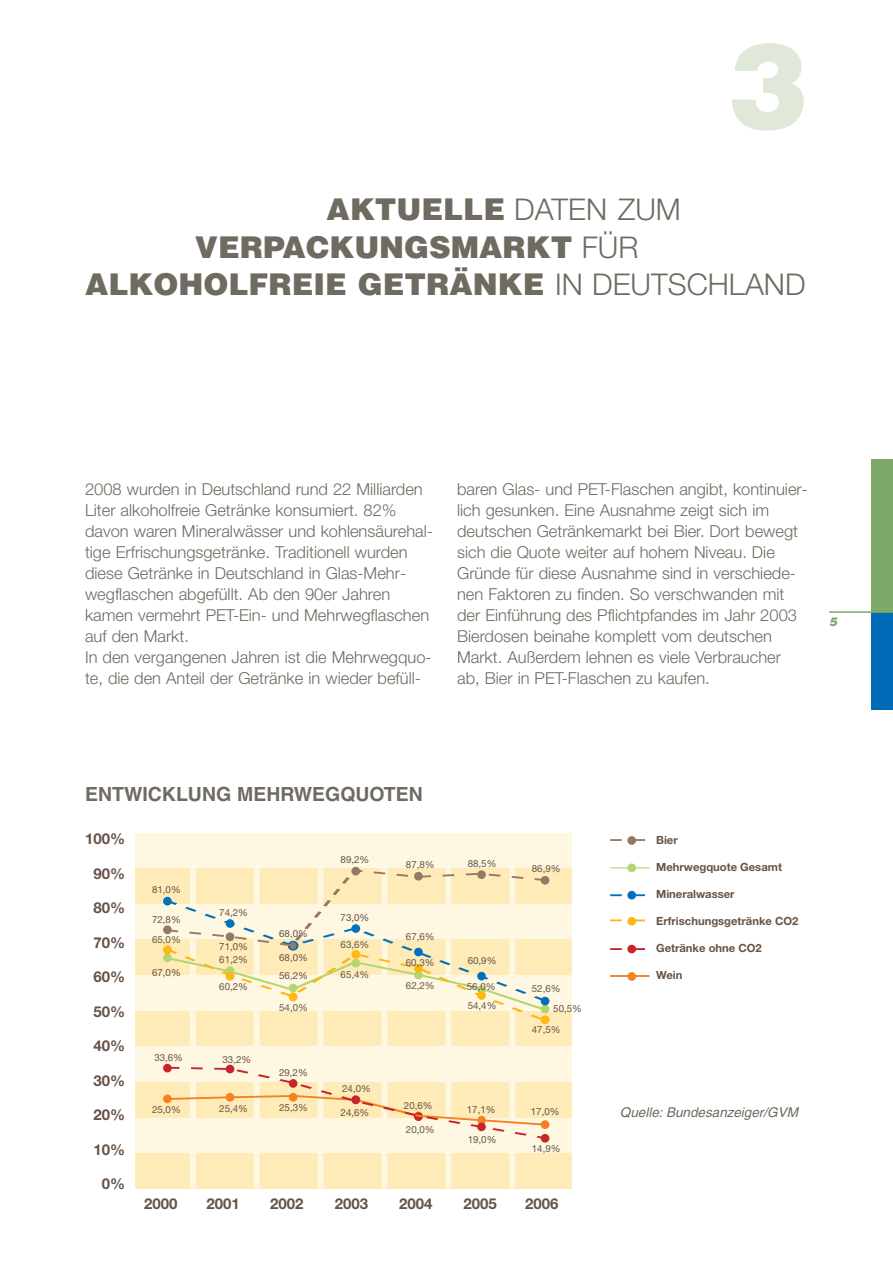
<style>
.page{position:relative;width:893px;height:1263px;background:#fff}
.page>*{position:absolute;margin:0;border:0;box-sizing:border-box;transform-origin:0 0}
.t1{font:900 120px "Helvetica";color:#e0e9d9}
.t2{font:900 30px "Helvetica";color:#6f6b61}
.t3{font:700 19.5px "Helvetica";color:#6f6b61}
.t4{font:300 16.5px/21px "Helvetica Neue";color:#6f6b61}
.t5{font:700 15px "Helvetica Neue";color:#675346}
.t6{font:italic 13.5px "Helvetica";color:#6f6b61}
.t7{font:italic 900 12px "Helvetica";color:#7da869}
.t8{font:700 11.25px "Helvetica Neue";color:#675346}
.t9{font:9.75px "Helvetica Neue";color:#675346}
.s1{font-family:"Helvetica Neue";font-weight:300}
</style>
<div class="page">
<div style="left:872px;top:459px;width:21px;height:153px;background:#7da869"></div>
<div style="left:872px;top:612px;width:21px;height:98px;background:#006cb7"></div>
<hr style="left:829px;top:611px;width:64px;height:2px;background:#7da869">
<div style="left:135px;top:833px;width:437px;height:35px;background:#fef7e1"></div>
<div style="left:135px;top:868px;width:437px;height:36px;background:#feebb7"></div>
<div style="left:135px;top:904px;width:437px;height:35px;background:#fef7e1"></div>
<div style="left:135px;top:940px;width:437px;height:35px;background:#feebb7"></div>
<div style="left:135px;top:975px;width:437px;height:35px;background:#fef7e1"></div>
<div style="left:135px;top:1011px;width:437px;height:35px;background:#feebb7"></div>
<div style="left:135px;top:1047px;width:437px;height:35px;background:#fef7e1"></div>
<div style="left:135px;top:1082px;width:437px;height:35px;background:#feebb7"></div>
<div style="left:135px;top:1118px;width:437px;height:35px;background:#fef7e1"></div>
<div style="left:135px;top:1153px;width:437px;height:36px;background:#feebb7"></div>
<hr style="left:191px;top:833px;width:4px;height:355px;background:#fef7e1">
<hr style="left:255px;top:833px;width:4px;height:355px;background:#fef7e1">
<div style="left:318px;top:833px;width:5px;height:355px;background:#fef7e1"></div>
<div style="left:382px;top:833px;width:5px;height:355px;background:#fef7e1"></div>
<hr style="left:446px;top:833px;width:4px;height:355px;background:#fef7e1">
<hr style="left:510px;top:833px;width:4px;height:355px;background:#fef7e1">
<div style="left:627px;top:836px;width:9px;height:9px;background:#947966;border-radius:50%"></div>
<div style="left:627px;top:863px;width:9px;height:9px;background:#b4d56f;border-radius:50%"></div>
<div style="left:627px;top:891px;width:9px;height:8px;background:#0072bc;border-radius:50%"></div>
<div style="left:627px;top:917px;width:9px;height:8px;background:#fcb814;border-radius:50%"></div>
<div style="left:627px;top:945px;width:9px;height:8px;background:#c8242b;border-radius:50%"></div>
<div style="left:627px;top:972px;width:9px;height:9px;background:#f58220;border-radius:50%"></div>
<svg style="left:163px;top:1064px;width:9px;height:8px"></svg>
<div style="left:226px;top:1065px;width:8px;height:8px;background:#c8242b;border-radius:50%"></div>
<svg style="left:541px;top:1134px;width:8px;height:9px"></svg>
<svg style="left:162px;top:1066px;width:387px;height:74px"></svg>
<div style="left:351px;top:1095px;width:9px;height:9px;background:#c8242b;border-radius:50%"></div>
<svg style="left:161px;top:868px;width:389px;height:155px"></svg>
<svg style="left:610px;top:839px;width:35px;height:2px"></svg>
<hr style="left:610px;top:867px;width:40px;height:1px;background:#b4d56f">
<svg style="left:610px;top:894px;width:35px;height:2px"></svg>
<svg style="left:610px;top:919px;width:35px;height:3px"></svg>
<svg style="left:610px;top:948px;width:35px;height:2px"></svg>
<hr style="left:610px;top:975px;width:40px;height:2px;background:#f58220">
<h1 class="t1" style="left:728px;top:17px;width:82px">3</h1>
<h2 class="t2" style="left:327px;top:192px;width:356px">AKTUELLE <span class="s1">DATEN ZUM</span></h2>
<h2 class="t2" style="left:195px;top:230px;width:445px">VERPACKUNGSMARKT <span class="s1">FÜR</span></h2>
<h2 class="t2" style="left:85px;top:267px;width:722px">ALKOHOLFREIE GETRÄNKE <span class="s1">IN DEUTSCHLAND</span></h2>
<p class="t4" style="left:85px;top:478px;width:349px">2008 wurden in Deutschland rund 22 Milliarden Liter alkoholfreie Getränke konsumiert. 82% davon waren Mineralwässer und kohlensäurehal&shy;tige Erfrischungsgetränke. Traditionell wurden diese Getränke in Deutschland in Glas-Mehr&shy;wegflaschen abgefüllt. Ab den 90er Jahren kamen vermehrt PET-Ein- und Mehrwegflaschen auf den Markt.<br>In den vergangenen Jahren ist die Mehrwegquo&shy;te, die den Anteil der Getränke in wieder befüll-</p>
<p class="t4" style="left:457px;top:478px;width:352px">baren Glas- und PET-Flaschen angibt, kontinuier&shy;lich gesunken. Eine Ausnahme zeigt sich im deutschen Getränkemarkt bei Bier. Dort bewegt sich die Quote weiter auf hohem Niveau. Die Gründe für diese Ausnahme sind in verschiede&shy;nen Faktoren zu finden. So verschwanden mit der Einführung des Pflichtpfandes im Jahr 2003<br>Bierdosen beinahe komplett vom deutschen Markt. Außerdem lehnen es viele Verbraucher<br>ab, Bier in PET-Flaschen zu kaufen.</p>
<p class="t7" style="left:829px;top:615px;width:10px">5</p>
<p class="t3" style="left:85px;top:787px;width:339px">ENTWICKLUNG MEHRWEGQUOTEN</p>
<p class="t5" style="left:85px;top:833px;width:42px">100%</p>
<p class="t5" style="left:93px;top:868px;width:33px">90%</p>
<p class="t5" style="left:93px;top:902px;width:33px">80%</p>
<p class="t5" style="left:93px;top:937px;width:33px">70%</p>
<p class="t5" style="left:93px;top:971px;width:33px">60%</p>
<p class="t5" style="left:93px;top:1006px;width:33px">50%</p>
<p class="t5" style="left:93px;top:1040px;width:33px">40%</p>
<p class="t5" style="left:93px;top:1075px;width:33px">30%</p>
<p class="t5" style="left:93px;top:1109px;width:33px">20%</p>
<p class="t5" style="left:93px;top:1144px;width:33px">10%</p>
<p class="t5" style="left:102px;top:1178px;width:25px">0%</p>
<p class="t9" style="left:157px;top:886px;width:25px">1,0%</p>
<p class="t9" style="left:157px;top:916px;width:25px">2,8%</p>
<p class="t9" style="left:157px;top:936px;width:25px">5,0%</p>
<p class="t9" style="left:157px;top:969px;width:25px">7,0%</p>
<p class="t9" style="left:225px;top:909px;width:25px">4,2%</p>
<p class="t9" style="left:225px;top:943px;width:25px">1,0%</p>
<p class="t9" style="left:225px;top:955px;width:25px">1,2%</p>
<p class="t9" style="left:225px;top:983px;width:25px">0,2%</p>
<p class="t9" style="left:154px;top:1054px;width:30px">33,6%</p>
<p class="t9" style="left:223px;top:1056px;width:30px">33,2%</p>
<p class="t9" style="left:285px;top:930px;width:25px">8,0%</p>
<p class="t9" style="left:285px;top:954px;width:25px">8,0%</p>
<p class="t9" style="left:285px;top:972px;width:25px">6,2%</p>
<p class="t9" style="left:285px;top:1004px;width:25px">4,0%</p>
<p class="t9" style="left:284px;top:1069px;width:25px">9,2%</p>
<p class="t9" style="left:157px;top:1106px;width:25px">5,0%</p>
<p class="t9" style="left:225px;top:1105px;width:25px">5,4%</p>
<p class="t9" style="left:285px;top:1104px;width:25px">5,3%</p>
<p class="t9" style="left:346px;top:856px;width:25px">9,2%</p>
<p class="t9" style="left:346px;top:913px;width:25px">3,0%</p>
<p class="t9" style="left:346px;top:941px;width:25px">3,6%</p>
<p class="t9" style="left:346px;top:971px;width:25px">5,4%</p>
<p class="t9" style="left:348px;top:1085px;width:25px">4,0%</p>
<p class="t9" style="left:346px;top:1109px;width:25px">4,6%</p>
<p class="t9" style="left:411px;top:861px;width:25px">7,8%</p>
<p class="t9" style="left:411px;top:933px;width:25px">7,6%</p>
<p class="t9" style="left:411px;top:959px;width:25px">0,3%</p>
<p class="t9" style="left:411px;top:982px;width:25px">2,2%</p>
<p class="t9" style="left:409px;top:1102px;width:25px">0,6%</p>
<p class="t9" style="left:411px;top:1126px;width:25px">0,0%</p>
<p class="t9" style="left:468px;top:859px;width:30px">88,5%</p>
<p class="t9" style="left:537px;top:865px;width:25px">6,9%</p>
<p class="t9" style="left:473px;top:957px;width:25px">0,9%</p>
<p class="t9" style="left:472px;top:983px;width:25px">6,0%</p>
<p class="t9" style="left:537px;top:985px;width:25px">2,6%</p>
<p class="t9" style="left:473px;top:1002px;width:25px">4,4%</p>
<p class="t9" style="left:559px;top:1005px;width:25px">0,5%</p>
<p class="t9" style="left:537px;top:1026px;width:25px">7,5%</p>
<p class="t9" style="left:472px;top:1106px;width:25px">7,1%</p>
<p class="t9" style="left:536px;top:1107px;width:25px">7,0%</p>
<p class="t9" style="left:537px;top:1145px;width:25px">4,9%</p>
<p class="t9" style="left:473px;top:1136px;width:25px">9,0%</p>
<p class="t5" style="left:144px;top:1198px;width:35px">2000</p>
<p class="t5" style="left:206px;top:1198px;width:35px">2001</p>
<p class="t5" style="left:270px;top:1198px;width:35px">2002</p>
<p class="t5" style="left:335px;top:1198px;width:35px">2003</p>
<p class="t5" style="left:399px;top:1198px;width:35px">2004</p>
<p class="t5" style="left:464px;top:1198px;width:35px">2005</p>
<p class="t5" style="left:525px;top:1198px;width:35px">2006</p>
<p class="t8" style="left:656px;top:836px;width:23px">Bier</p>
<p class="t8" style="left:656px;top:863px;width:127px">Mehrwegquote Gesamt</p>
<p class="t8" style="left:656px;top:890px;width:80px">Mineralwasser</p>
<p class="t8" style="left:656px;top:917px;width:144px">Erfrischungsgetränke CO2</p>
<p class="t8" style="left:656px;top:944px;width:107px">Getränke ohne CO2</p>
<p class="t8" style="left:656px;top:971px;width:28px">Wein</p>
<p class="t6" style="left:620px;top:1107px;width:180px">Quelle: Bundesanzeiger/GVM</p>
</div>
